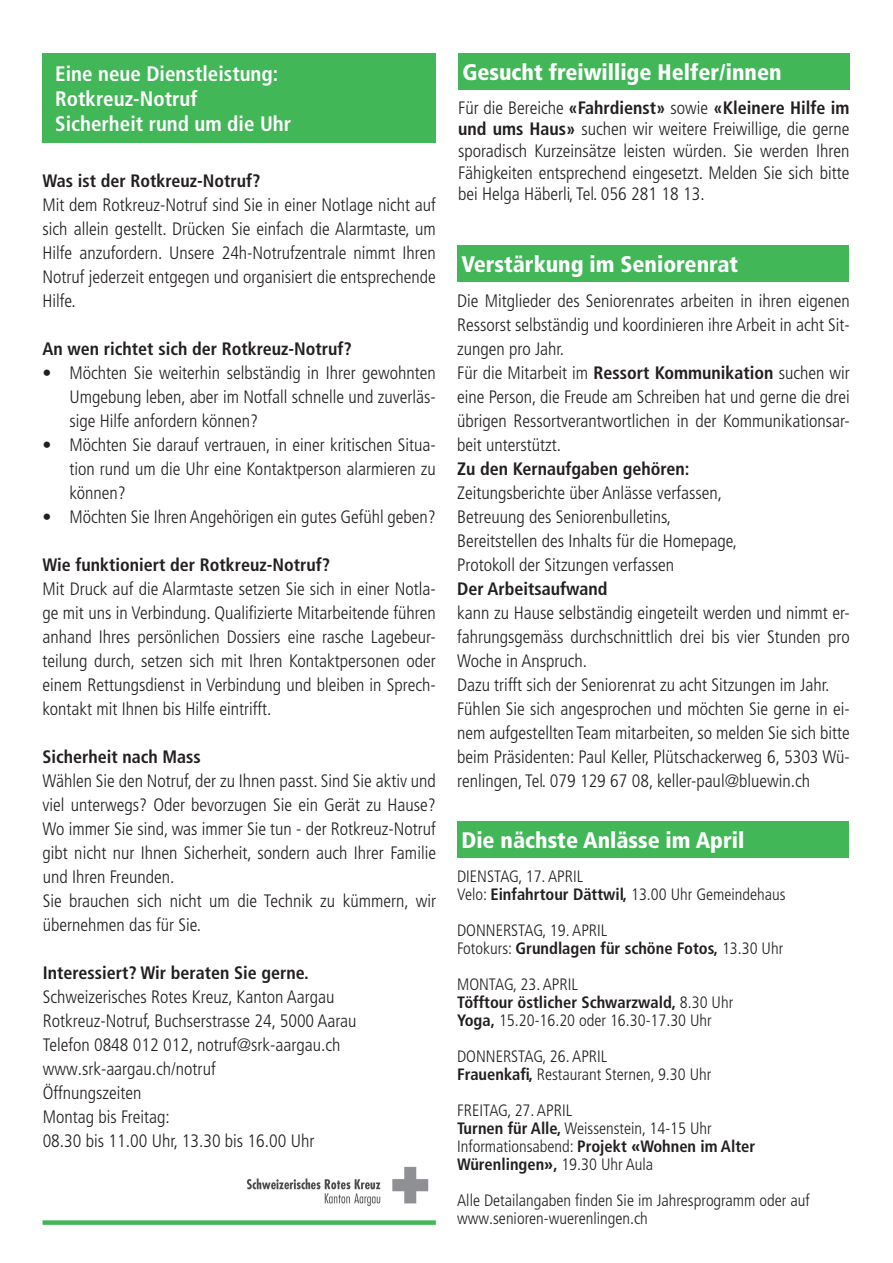
<style>
.page{position:relative;width:893px;height:1263px;background:#fff}
.page>*{position:absolute;margin:0;border:0;box-sizing:border-box;transform-origin:0 0}
.t1{font:900 condensed 22.5px "Frutiger LT Pro";color:#fff}
.t2{font:700 condensed 21px/25.2px "Frutiger LT Pro";color:#fff}
.t3{font:300 condensed 18px/24px "Frutiger LT Pro";color:#231f20;text-align:justify}
.t4{font:700 condensed 18px "Frutiger LT Pro";color:#231f20}
.t5{font:300 condensed 16.5px/18px "Frutiger LT Pro";color:#231f20}
.s1{font-weight:700}
.s2{font-weight:700;font-stretch:normal}
</style>
<div class="page">
<div style="left:43px;top:53px;width:393px;height:90px;background:#41b757"></div>
<img style="left:246px;top:1166px;width:183px;height:39px">
<div style="left:458px;top:54px;width:391px;height:36px;background:#41b757"></div>
<div style="left:457px;top:246px;width:391px;height:36px;background:#41b757"></div>
<div style="left:457px;top:821px;width:391px;height:37px;background:#41b757"></div>
<div style="left:43px;top:1220px;width:393px;height:5px;background:#41b757"></div>
<p class="t2" style="left:55px;top:61px;width:237px">Eine neue Dienstleistung:<br>Rotkreuz-Notruf<br>Sicherheit rund um die Uhr</p>
<p class="t4" style="left:43px;top:170px;width:220px">Was ist der Rotkreuz-Notruf?</p>
<p class="t3" style="left:43px;top:192px;width:395px">Mit dem Rotkreuz-Notruf sind Sie in einer Notlage nicht auf sich allein gestellt. Drücken Sie einfach die Alarmtaste, um Hilfe anzufordern. Unsere 24h-Notrufzentrale nimmt Ihren Notruf jederzeit entgegen und organisiert die entsprechende Hilfe.</p>
<p class="t4" style="left:43px;top:338px;width:311px">An wen richtet sich der Rotkreuz-Notruf?</p>
<p class="t3" style="left:70px;top:360px;width:368px;text-indent:-27px">• Möchten Sie weiterhin selbständig in Ihrer gewohnten Umgebung leben, aber im Notfall schnelle und zuverläs&shy;sige Hilfe anfordern können?</p>
<p class="t3" style="left:70px;top:432px;width:368px;text-indent:-27px">• Möchten Sie darauf vertrauen, in einer kritischen Situa&shy;tion rund um die Uhr eine Kontaktperson alarmieren zu können?</p>
<p class="t3" style="left:43px;top:504px;width:395px">• Möchten Sie Ihren Angehörigen ein gutes Gefühl geben?</p>
<p class="t4" style="left:43px;top:554px;width:289px">Wie funktioniert der Rotkreuz-Notruf?</p>
<p class="t3" style="left:42px;top:576px;width:395px">Mit Druck auf die Alarmtaste setzen Sie sich in einer Notla&shy;ge mit uns in Verbindung. Qualifizierte Mitarbeitende führen anhand Ihres persönlichen Dossiers eine rasche Lagebeur&shy;teilung durch, setzen sich mit Ihren Kontaktpersonen oder einem Rettungsdienst in Verbindung und bleiben in Sprech&shy;kontakt mit Ihnen bis Hilfe eintrifft.</p>
<p class="t4" style="left:43px;top:746px;width:160px">Sicherheit nach Mass</p>
<p class="t3" style="left:43px;top:768px;width:395px;text-align:left">Wählen Sie den Notruf, der zu Ihnen passt. Sind Sie aktiv und viel unterwegs? Oder bevorzugen Sie ein Gerät zu Hause?<br>Wo immer Sie sind, was immer Sie tun - der Rotkreuz-Notruf gibt nicht nur Ihnen Sicherheit, sondern auch Ihrer Familie und Ihren Freunden.<br>Sie brauchen sich nicht um die Technik zu kümmern, wir übernehmen das für Sie.</p>
<p class="t4" style="left:43px;top:961px;width:268px">Interessiert? Wir beraten Sie gerne.</p>
<p class="t3" style="left:43px;top:984px;width:315px;text-align:left">Schweizerisches Rotes Kreuz, Kanton Aargau Rotkreuz-Notruf, Buchserstrasse 24, 5000 Aarau Telefon 0848 012 012, notruf@srk-aargau.ch www.srk-aargau.ch/notruf<br>Öffnungszeiten<br>Montag bis Freitag:<br>08.30 bis 11.00 Uhr, 13.30 bis 16.00 Uhr</p>
<p class="t1" style="left:462px;top:59px;width:321px">Gesucht freiwillige Helfer/innen</p>
<p class="t3" style="left:458px;top:97px;width:393px;line-height:21.6px">Für die Bereiche <span class="s1">«Fahrdienst»</span> sowie <span class="s1">«Kleinere Hilfe im und ums Haus»</span> suchen wir weitere Freiwillige, die gerne sporadisch Kurzeinsätze leisten würden. Sie werden Ihren Fähigkeiten entsprechend eingesetzt. Melden Sie sich bitte bei Helga Häberli, Tel. 056 281 18 13.</p>
<p class="t1" style="left:461px;top:251px;width:278px">Verstärkung im Seniorenrat</p>
<p class="t3" style="left:457px;top:289px;width:394px;text-align:left">Die Mitglieder des Seniorenrates arbeiten in ihren eigenen Ressorst selbständig und koordinieren ihre Arbeit in acht Sit&shy;zungen pro Jahr.<br>Für die Mitarbeit im <span class="s1">Ressort Kommunikation</span> suchen wir eine Person, die Freude am Schreiben hat und gerne die drei übrigen Ressortverantwortlichen in der Kommunikationsar&shy;beit unterstützt.</p>
<p class="t4" style="left:457px;top:458px;width:234px">Zu den Kernaufgaben gehören:</p>
<p class="t3" style="left:457px;top:481px;width:282px;text-align:left">Zeitungsberichte über Anlässe verfassen, Betreuung des Seniorenbulletins, Bereitstellen des Inhalts für die Homepage, Protokoll der Sitzungen verfassen</p>
<p class="t4" style="left:457px;top:578px;width:152px">Der Arbeitsaufwand</p>
<p class="t3" style="left:457px;top:601px;width:394px;text-align:left">kann zu Hause selbständig eingeteilt werden und nimmt er&shy;fahrungsgemäss durchschnittlich drei bis vier Stunden pro Woche in Anspruch.<br>Dazu trifft sich der Seniorenrat zu acht Sitzungen im Jahr.<br>Fühlen Sie sich angesprochen und möchten Sie gerne in ei&shy;nem aufgestellten Team mitarbeiten, so melden Sie sich bitte beim Präsidenten: Paul Keller, Plütschackerweg 6, 5303 Wü&shy;renlingen, Tel. 079 129 67 08, keller-paul@bluewin.ch</p>
<p class="t1" style="left:461px;top:827px;width:285px">Die nächste Anlässe im April</p>
<p class="t5" style="left:457px;top:867px;width:18px">Dienstag</p>
<p class="t5" style="left:457px;top:867px;width:330px;text-indent:61px">, 17. April<br>Velo: <span class="s1">Einfahrtour Dättwil,</span> 13.00 Uhr Gemeindehaus</p>
<p class="t5" style="left:457px;top:921px;width:19px">Donnerstag</p>
<p class="t5" style="left:457px;top:921px;width:328px;text-indent:85px">, 19. April<br>Fotokurs: <span class="s1">Grundlagen für schöne Fotos,</span> 13.30 Uhr</p>
<p class="t5" style="left:457px;top:975px;width:22px">Montag</p>
<p class="t5" style="left:457px;top:975px;width:278px;text-indent:56px">, 23. April<br><span class="s1">Töfftour östlicher Schwarzwald,</span> 8.30 Uhr<br><span class="s1">Yoga,</span> 15.20-16.20 oder 16.30-17.30 Uhr</p>
<p class="t5" style="left:457px;top:1047px;width:19px">Donnerstag</p>
<p class="t5" style="left:457px;top:1047px;width:256px;text-indent:85px">, 26. April<br><span class="s1">Frauenkafi,</span> Restaurant Sternen, 9.30 Uhr</p>
<p class="t5" style="left:457px;top:1102px;width:15px">Freitag</p>
<p class="t5" style="left:457px;top:1102px;width:300px;text-indent:50px">, 27. April<br><span class="s1">Turnen für Alle,</span> Weissenstein, 14-15 Uhr<br>Informationsabend: <span class="s1">Projekt</span> <span class="s2">«</span><span class="s1">Wohnen im Alter<br>Würenlingen</span><span class="s2">»</span><span class="s1">,</span> 19.30 Uhr Aula</p>
<p class="t5" style="left:457px;top:1192px;width:354px">Alle Detailangaben finden Sie im Jahresprogramm oder auf www.senioren-wuerenlingen.ch</p>
</div>
